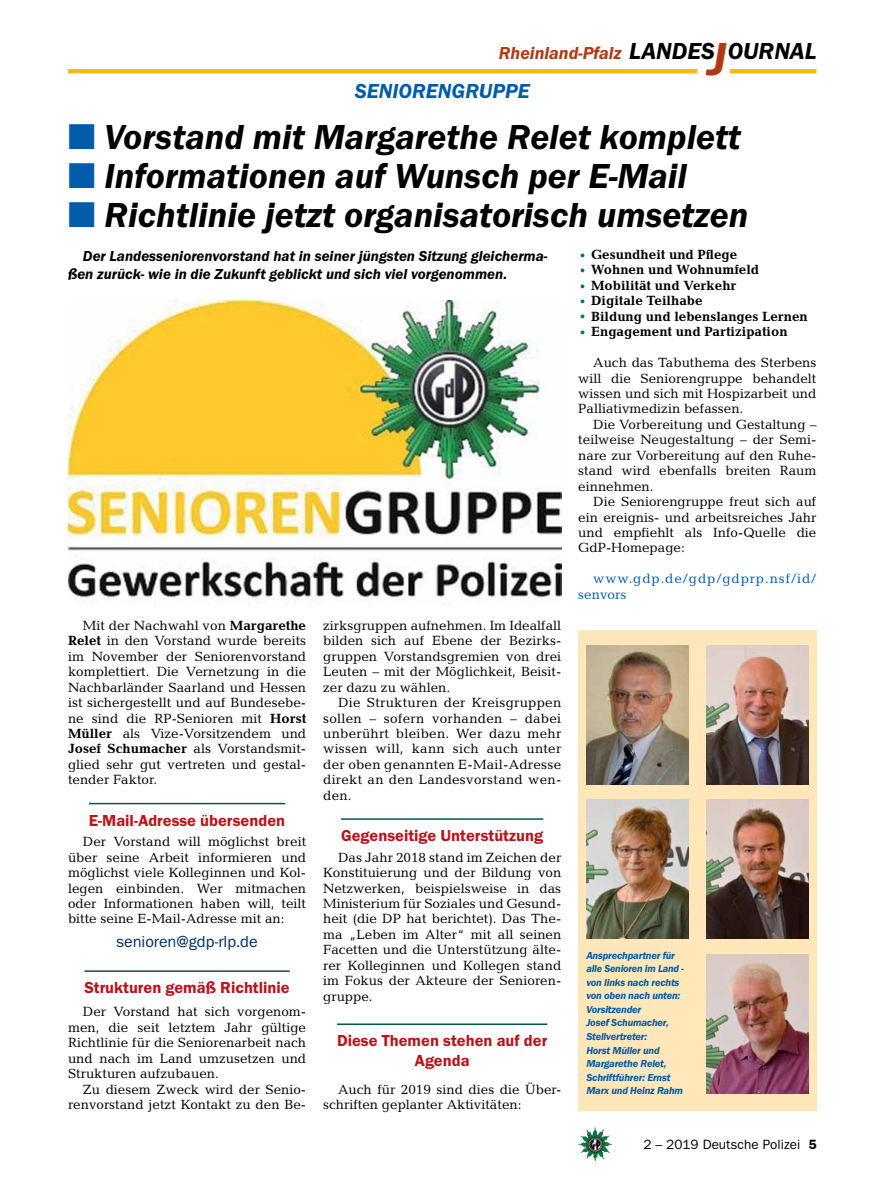
<style>
.page{position:relative;width:893px;height:1191px;background:#fff}
.page>*{position:absolute;margin:0;border:0;box-sizing:border-box;transform-origin:0 0}
.t1{font:italic 600 36px "Franklin Gothic Itc T";color:#000}
.t2{font:italic 600 24px "Franklin Gothic Itc T";color:#000}
.t3{font:italic 600 21px "Franklin Gothic Itc T";color:#005baa}
.t4{font:italic 600 18px "Franklin Gothic Itc T";color:#b33916}
.t5{font:600 16.5px/19.5px "Franklin Gothic Itc T";color:#ba141a;text-align:center}
.t6{font:16.5px "Franklin Gothic Itc T";color:#002f67}
.t7{font:italic 600 15px/18px "Franklin Gothic Itc T";color:#000}
.t8{font:13.5px/15.5px "Candida";color:#000;text-align:justify}
.t9{font:700 13.5px "Candida";color:#000}
.t10{font:13.5px/15.5px "Candida";letter-spacing:.065em;color:#005baa}
.t11{font:13.5px "Franklin Gothic";color:#000}
.t12{font:italic 600 10.5px/13.5px "Franklin Gothic Itc T";letter-spacing:-.02em;color:#005baa}
.s1{font-size:48px;color:#b33916}
.s2{color:#005baa}
.s3{font-family:"Franklin Gothic Itc T";font-weight:400;color:#006f53}
.s4{font-weight:700}
.s5{font-weight:600}
</style>
<div class="page">
<img style="left:578px;top:1127px;width:17px;height:25px">
<hr style="left:730px;top:69px;width:86px;height:4px;background:#fdb913">
<hr style="left:68px;top:69px;width:629px;height:4px;background:#fdb913">
<div style="left:578px;top:630px;width:238px;height:480px;background:#ffe7b9"></div>
<img style="left:586px;top:645px;width:102px;height:139px">
<img style="left:706px;top:645px;width:102px;height:139px">
<img style="left:586px;top:800px;width:102px;height:139px">
<img style="left:706px;top:800px;width:102px;height:139px">
<img style="left:706px;top:954px;width:102px;height:139px">
<img style="left:68px;top:300px;width:493px;height:300px">
<hr style="left:89px;top:803px;width:196px;height:1px;background:#005941">
<hr style="left:84px;top:970px;width:206px;height:2px;background:#005941">
<hr style="left:341px;top:818px;width:202px;height:1px;background:#005941">
<hr style="left:337px;top:1023px;width:210px;height:2px;background:#005941">
<h2 class="t2" style="left:629px;top:37px;width:189px">LANDES<span class="s1">J</span>OURNAL</h2>
<h3 class="t4" style="left:499px;top:42px;width:124px">Rheinland-Pfalz</h3>
<h3 class="t3" style="left:355px;top:79px;width:26px">Senioren</h3>
<h3 class="t3" style="left:452px;top:79px;width:28px">gruppe</h3>
<h1 class="t1" style="left:68px;top:116px;width:674px"><span class="s2">■</span> Vorstand mit Margarethe Relet komplett</h1>
<h1 class="t1" style="left:68px;top:155px;width:620px"><span class="s2">■</span> Informationen auf Wunsch per E-Mail</h1>
<h1 class="t1" style="left:68px;top:194px;width:682px"><span class="s2">■</span> Richtlinie jetzt organisatorisch umsetzen</h1>
<p class="t7" style="left:68px;top:247px;width:481px;text-indent:15px">Der Landesseniorenvorstand hat in seiner jüngsten Sitzung gleicherma&shy;ßen zurück- wie in die Zukunft geblickt und sich viel vorgenommen.</p>
<p class="t9" style="left:578px;top:247px;width:161px"><span class="s3">•</span> Gesundheit und Pflege</p>
<p class="t9" style="left:578px;top:262px;width:182px"><span class="s3">•</span> Wohnen und Wohnumfeld</p>
<p class="t9" style="left:578px;top:277px;width:160px"><span class="s3">•</span> Mobilität und Verkehr</p>
<p class="t9" style="left:578px;top:293px;width:126px"><span class="s3">•</span> Digitale Teilhabe</p>
<p class="t9" style="left:578px;top:308px;width:231px"><span class="s3">•</span> Bildung und lebenslanges Lernen</p>
<p class="t9" style="left:578px;top:324px;width:211px"><span class="s3">•</span> Engagement und Partizipation</p>
<p class="t8" style="left:578px;top:355px;width:240px;text-indent:15px">Auch das Tabuthema des Sterbens will die Seniorengruppe behandelt wissen und sich mit Hospizarbeit und Palliativmedizin befassen.</p>
<p class="t8" style="left:578px;top:416px;width:240px;text-indent:15px">Die Vorbereitung und Gestaltung – teilweise Neugestaltung – der Semi&shy;nare zur Vorbereitung auf den Ruhe&shy;stand wird ebenfalls breiten Raum einnehmen.</p>
<p class="t8" style="left:578px;top:494px;width:240px;text-indent:15px">Die Seniorengruppe freut sich auf ein ereignis- und arbeitsreiches Jahr und empfiehlt als Info-Quelle die GdP-Homepage:</p>
<p class="t10" style="left:578px;top:571px;width:240px;text-indent:15px">www.gdp.de/gdp/gdprp.nsf/id/ senvors</p>
<p class="t8" style="left:68px;top:617px;width:240px;text-indent:15px">Mit der Nachwahl von <span class="s4">Margarethe Relet</span> in den Vorstand wurde bereits im November der Seniorenvorstand komplettiert. Die Vernetzung in die Nachbarländer Saarland und Hessen ist sichergestellt und auf Bundesebe&shy;ne sind die RP-Senioren mit <span class="s4">Horst Müller</span> als Vize-Vorsitzendem und <span class="s4">Josef Schumacher</span> als Vorstandsmit&shy;glied sehr gut vertreten und gestal&shy;tender Faktor.</p>
<p class="t5" style="left:89px;top:810px;width:198px">E-Mail-Adresse übersenden</p>
<p class="t8" style="left:68px;top:834px;width:240px;text-indent:15px">Der Vorstand will möglichst breit über seine Arbeit informieren und möglichst viele Kolleginnen und Kol&shy;legen einbinden. Wer mitmachen oder Informationen haben will, teilt bitte seine E-Mail-Adresse mit an:</p>
<p class="t6" style="left:116px;top:932px;width:143px">senioren@gdp-rlp.de</p>
<p class="t5" style="left:84px;top:977px;width:207px">Strukturen gemäß Richtlinie</p>
<p class="t8" style="left:68px;top:1004px;width:240px;text-indent:15px">Der Vorstand hat sich vorgenom&shy;men, die seit letztem Jahr gültige Richtlinie für die Seniorenarbeit nach und nach im Land umzusetzen und Strukturen aufzubauen.</p>
<p class="t8" style="left:68px;top:1081px;width:240px;text-align:right">Zu diesem Zweck wird der Senio&shy;renvorstand jetzt Kontakt zu den Be-</p>
<p class="t8" style="left:323px;top:617px;width:240px">zirksgruppen aufnehmen. Im Idealfall bilden sich auf Ebene der Bezirks&shy;gruppen Vorstandsgremien von drei Leuten – mit der Möglichkeit, Beisit&shy;zer dazu zu wählen.</p>
<p class="t8" style="left:323px;top:695px;width:240px;text-indent:15px">Die Strukturen der Kreisgruppen sollen – sofern vorhanden – dabei unberührt bleiben. Wer dazu mehr wissen will, kann sich auch unter der oben genannten E-Mail-Adresse direkt an den Landesvorstand wen&shy;den.</p>
<p class="t5" style="left:341px;top:825px;width:204px">Gegenseitige Unterstützung</p>
<p class="t8" style="left:323px;top:849px;width:240px;text-indent:15px">Das Jahr 2018 stand im Zeichen der Konstituierung und der Bildung von Netzwerken, beispielsweise in das Ministerium für Soziales und Gesund&shy;heit (die DP hat berichtet). Das The&shy;ma „Leben im Alter“ mit all seinen Facetten und die Unterstützung älte&shy;rer Kolleginnen und Kollegen stand im Fokus der Akteure der Senioren&shy;gruppe.</p>
<p class="t5" style="left:337px;top:1030px;width:212px">Diese Themen stehen auf der<br>Agenda</p>
<p class="t8" style="left:323px;top:1081px;width:240px;text-indent:15px">Auch für 2019 sind dies die Über&shy;schriften geplanter Aktivitäten:</p>
<p class="t12" style="left:586px;top:948px;width:99px">Ansprechpartner für alle Senioren im Land - von links nach rechts von oben nach unten:<br>Vorsitzender<br>Josef Schumacher,<br>Stellvertreter:<br>Horst Müller und<br>Margarethe Relet,<br>Schriftführer: Ernst<br>Marx und Heinz Rahm</p>
<p class="t11" style="left:643px;top:1136px;width:175px">2 – 2019 Deutsche Polizei <span class="s5">5</span></p>
</div>
